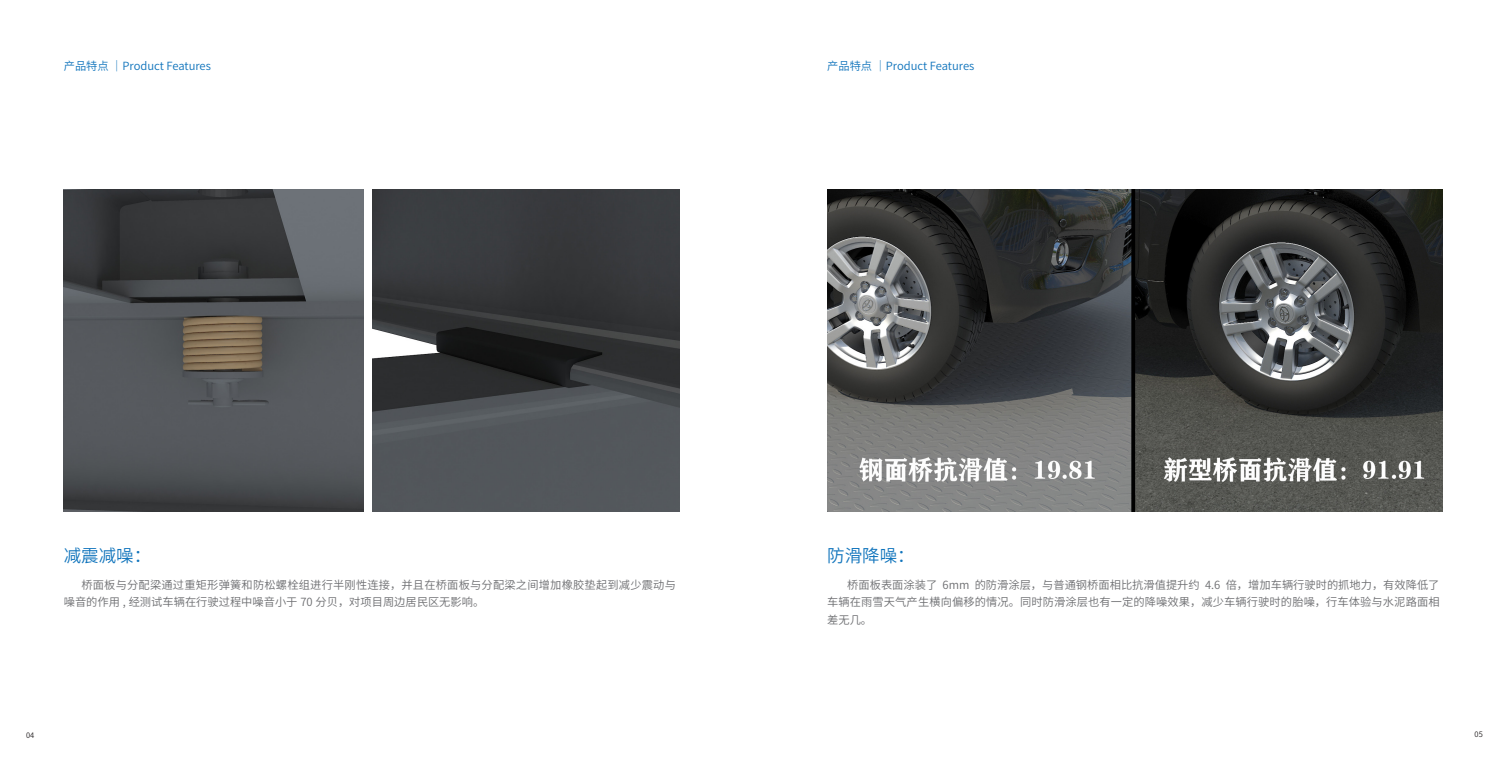
<style>
.page{position:relative;width:1510px;height:766px;background:#fff}
.page>*{position:absolute;margin:0;border:0;box-sizing:border-box;transform-origin:0 0}
.t1{font:17.5px "Source Han Sans CN";color:#1074bc}
.t2{font:11.25px/17.5px "Source Han Sans CN";letter-spacing:.01em;color:#6c6d70}
.t3{font:11.25px "Source Han Sans CN";color:#1074bc}
.t4{font:7.5px "Source Han Sans CN";color:#231f20}
</style>
<div class="page">
<img style="left:64px;top:189px;width:299px;height:323px">
<img style="left:373px;top:189px;width:306px;height:323px">
<img style="left:827px;top:189px;width:615px;height:323px">
<p class="t3" style="left:64px;top:59px;width:149px">产品特点 ｜Product Features</p>
<p class="t3" style="left:827px;top:59px;width:149px">产品特点 ｜Product Features</p>
<h1 class="t1" style="left:64px;top:545px;width:89px">减震减噪：</h1>
<p class="t2" style="left:64px;top:576px;width:613px;text-indent:18px">桥面板与分配梁通过重矩形弹簧和防松螺栓组进行半刚性连接，并且在桥面板与分配梁之间增加橡胶垫起到减少震动与噪音的作用 , 经测试车辆在行驶过程中噪音小于 70 分贝，对项目周边居民区无影响。</p>
<h1 class="t1" style="left:827px;top:545px;width:89px">防滑降噪：</h1>
<p class="t2" style="left:827px;top:576px;width:614px;text-align:justify;text-indent:20px">桥面板表面涂装了 6mm 的防滑涂层，与普通钢桥面相比抗滑值提升约 4.6 倍，增加车辆行驶时的抓地力，有效降低了车辆在雨雪天气产生横向偏移的情况。同时防滑涂层也有一定的降噪效果，减少车辆行驶时的胎噪，行车体验与水泥路面相差无几。</p>
<p class="t4" style="left:26px;top:730px;width:10px">04</p>
<p class="t4" style="left:1474px;top:729px;width:10px">05</p>
</div>
